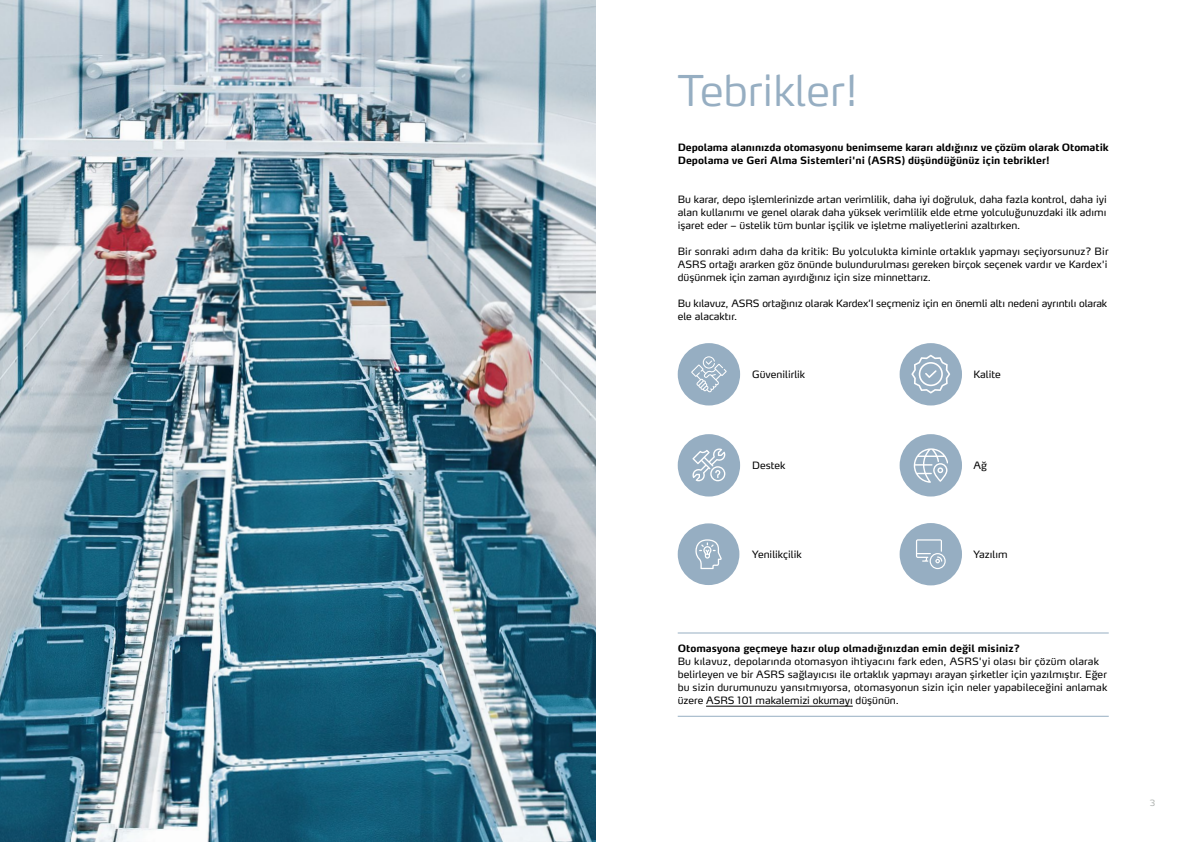
<style>
.page{position:relative;width:1191px;height:842px;background:#fff}
.page>*{position:absolute;margin:0;border:0;box-sizing:border-box;transform-origin:0 0}
.t1{font:300 42px "Max Pro";color:#96aec2}
.t2{font:10px/13px "Max Pro";color:#000;text-align:justify}
.t3{font:700 10px/13px "Max Pro";color:#000}
.t4{font:300 8.5px "Max Pro";color:#a8aca9}
</style>
<div class="page">
<img style="left:0;top:0;width:595px;height:842px">
<hr style="left:677px;top:716px;width:431px;height:1px;background:#96aec2">
<hr style="left:677px;top:633px;width:431px;height:1px;background:#96aec2">
<hr style="left:706px;top:706px;width:146px;height:1px;background:#000">
<div style="left:677px;top:343px;width:63px;height:62px;background:#96aec2;border-radius:50%"></div>
<svg style="left:691px;top:356px;width:35px;height:36px"></svg>
<div style="left:899px;top:343px;width:63px;height:62px;background:#96aec2;border-radius:50%"></div>
<svg style="left:911px;top:355px;width:39px;height:38px"></svg>
<div style="left:677px;top:434px;width:63px;height:62px;background:#96aec2;border-radius:50%"></div>
<svg style="left:692px;top:448px;width:34px;height:33px"></svg>
<div style="left:899px;top:434px;width:63px;height:62px;background:#96aec2;border-radius:50%"></div>
<svg style="left:913px;top:448px;width:35px;height:34px"></svg>
<div style="left:677px;top:523px;width:62px;height:62px;background:#96aec2;border-radius:50%"></div>
<svg style="left:695px;top:539px;width:27px;height:30px"></svg>
<div style="left:899px;top:523px;width:63px;height:62px;background:#96aec2;border-radius:50%"></div>
<svg style="left:916px;top:539px;width:29px;height:30px"></svg>
<h1 class="t1" style="left:677px;top:55px;width:182px">Tebrikler!</h1>
<p class="t3" style="left:677px;top:140px;width:432px">Depolama alanınızda otomasyonu benimseme kararı aldığınız ve çözüm olarak Otomatik<br>Depolama ve Geri Alma Sistemleri'ni (ASRS) düşündüğünüz için tebrikler!</p>
<p class="t2" style="left:677px;top:192px;width:430px">Bu karar, depo işlemlerinizde artan verimlilik, daha iyi doğruluk, daha fazla kontrol, daha iyi alan kullanımı ve genel olarak daha yüksek verimlilik elde etme yolculuğunuzdaki ilk adımı işaret eder – üstelik tüm bunlar işçilik ve işletme maliyetlerini azaltırken.</p>
<p class="t2" style="left:677px;top:244px;width:432px">Bir sonraki adım daha da kritik: Bu yolculukta kiminle ortaklık yapmayı seçiyorsunuz? Bir ASRS ortağı ararken göz önünde bulundurulması gereken birçok seçenek vardır ve Kardex'i düşünmek için zaman ayırdığınız için size minnettarız.</p>
<p class="t2" style="left:677px;top:296px;width:431px">Bu kılavuz, ASRS ortağınız olarak Kardex’I seçmeniz için en önemli altı nedeni ayrıntılı olarak ele alacaktır.</p>
<p class="t2" style="left:752px;top:367px;width:55px">Güvenilirlik</p>
<p class="t2" style="left:973px;top:367px;width:29px">Kalite</p>
<p class="t2" style="left:752px;top:458px;width:35px">Destek</p>
<p class="t2" style="left:973px;top:458px;width:15px">Ağ</p>
<p class="t2" style="left:752px;top:547px;width:51px">Yenilikçilik</p>
<p class="t2" style="left:973px;top:547px;width:36px">Yazılım</p>
<p class="t3" style="left:677px;top:640px;width:344px">Otomasyona geçmeye hazır olup olmadığınızdan emin değil misiniz?</p>
<p class="t2" style="left:677px;top:654px;width:431px;text-align:left">Bu kılavuz, depolarında otomasyon ihtiyacını fark eden, ASRS'yi olası bir çözüm olarak belirleyen ve bir ASRS sağlayıcısı ile ortaklık yapmayı arayan şirketler için yazılmıştır. Eğer bu sizin durumunuzu yansıtmıyorsa, otomasyonun sizin için neler yapabileceğini anlamak üzere ASRS 101 makalemizi okumayı düşünün.</p>
<p class="t4" style="left:1149px;top:796px;width:7px">3</p>
</div>
